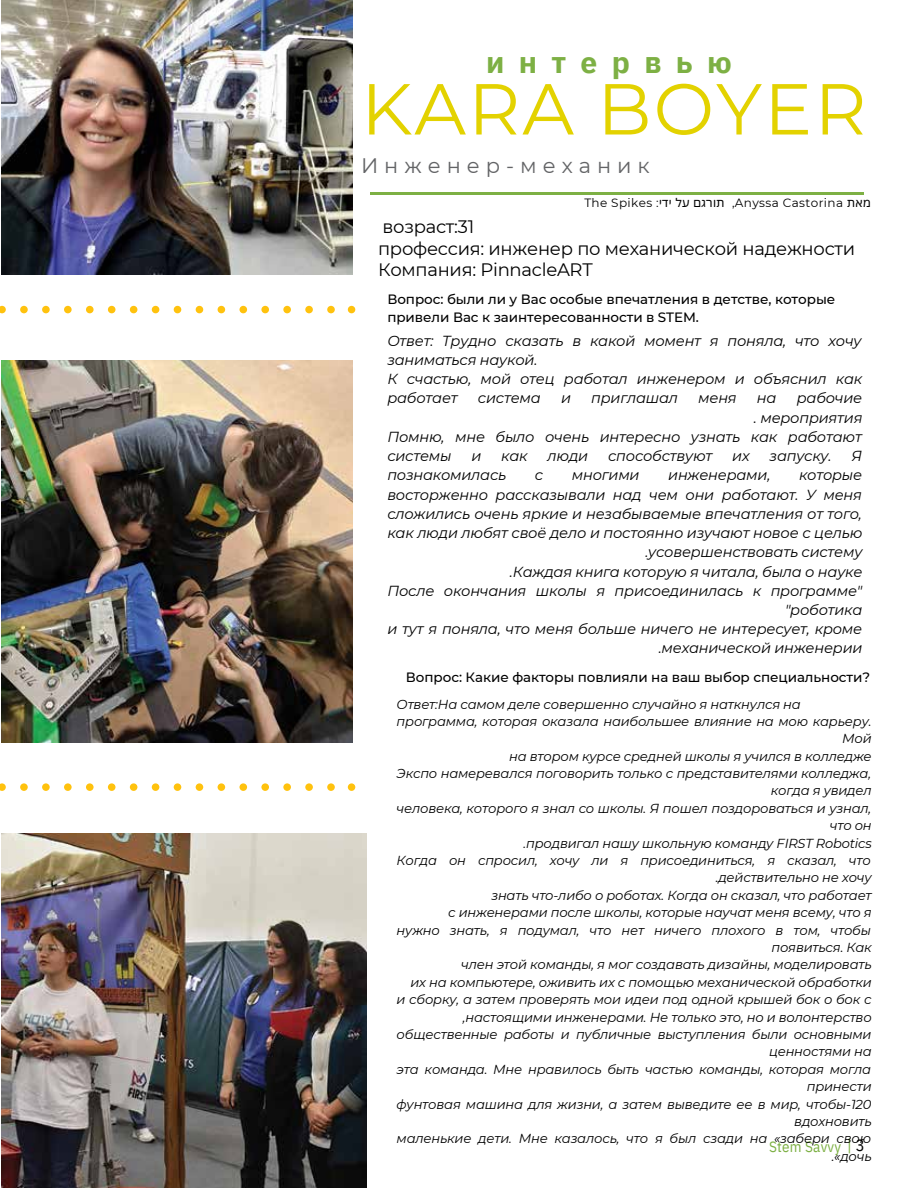
<style>
.page{position:relative;width:918px;height:1188px;background:#fff}
.page>*{position:absolute;margin:0;border:0;box-sizing:border-box;transform-origin:0 0}
.t1{font:72px "Montserrat";letter-spacing:.03em;color:#e3d200}
.t2{font:700 30px "IBM Plex Sans";letter-spacing:.48em;color:#7db044}
.t3{font:21px "Montserrat";letter-spacing:.285em;color:#636466}
.t4{font:18px/21.3px "Montserrat";letter-spacing:-.015em;color:#000}
.t5{font:15px "IBM Plex Sans Cond";letter-spacing:.015em;color:#7db044}
.t6{font:italic 14.55px/19.2px "Montserrat";letter-spacing:-.015em;color:#000}
.t7{font:500 13.5px/18px "Montserrat";letter-spacing:-.005em;color:#000}
.t8{font:italic 13.05px "Montserrat";letter-spacing:-.015em;color:#000}
.t9{font:12px "Montserrat";letter-spacing:.03em;color:#000}
.s1{font-family:"Noto Sans Hebrew"}
.s2{font-size:16.5px}
.s3{font-size:16.5px;color:#000}
</style>
<div class="page">
<img style="left:1px;top:360px;width:351px;height:383px">
<img style="left:1px;top:834px;width:366px;height:354px">
<hr style="left:370px;top:192px;width:494px;height:2px;background:#7db044">
<img style="left:1px;top:0;width:351px;height:274px">
<svg style="left:0;top:306px;width:355px;height:7px"></svg>
<svg style="left:0;top:783px;width:355px;height:8px"></svg>
<h2 class="t2" style="left:486px;top:42px;width:247px">интервью</h2>
<h1 class="t1" style="left:361px;top:65px;width:507px">KARA BOYER</h1>
<h3 class="t3" style="left:361px;top:152px;width:290px">Инженер-механик</h3>
<p class="t9" style="left:732px;top:195px;width:140px">,Anyssa Castorina <span class="s1">תאמ</span></p>
<p class="t9" style="left:584px;top:195px;width:142px">T h e S p i k e s <span class="s1">עלידי</span> : <span class="s1">ם תורג</span></p>
<h3 class="t4" style="left:378px;top:216px;width:479px">возраст:31<br>профессия: инженер по механической надежности<br>Компания: PinnacleART</h3>
<p class="t7" style="left:387px;top:290px;width:449px">Вопрос: были ли у Вас особые впечатления в детстве, которые привели Вас к заинтересованности в STEM.</p>
<p class="t6" style="left:387px;top:331px;width:476px">Ответ: Трудно сказать в какой момент я поняла, что хочу заниматься наукой.<br>К счастью, мой отец работал инженером и объяснил как работает</p>
<p class="t6" style="left:478px;top:389px;width:64px">система</p>
<p class="t6" style="left:561px;top:389px;width:12px">и</p>
<p class="t6" style="left:591px;top:389px;width:88px">приглашал</p>
<p class="t6" style="left:698px;top:389px;width:40px">меня</p>
<p class="t6" style="left:757px;top:389px;width:21px">на</p>
<p class="t6" style="left:797px;top:389px;width:67px">рабочие</p>
<p class="t6" style="left:754px;top:408px;width:110px">. мероприятия</p>
<p class="t6" style="left:387px;top:427px;width:476px">Помню, мне было очень интересно узнать как работают</p>
<p class="t6" style="left:387px;top:446px;width:66px">системы</p>
<p class="t6" style="left:471px;top:446px;width:12px">и</p>
<p class="t6" style="left:501px;top:446px;width:28px">как</p>
<p class="t6" style="left:548px;top:446px;width:42px">люди</p>
<p class="t6" style="left:608px;top:446px;width:106px">способствуют</p>
<p class="t6" style="left:732px;top:446px;width:19px">их</p>
<p class="t6" style="left:770px;top:446px;width:63px">запуску.</p>
<p class="t6" style="left:851px;top:446px;width:12px">Я</p>
<p class="t6" style="left:387px;top:465px;width:120px">познакомилась</p>
<p class="t6" style="left:535px;top:465px;width:10px">с</p>
<p class="t6" style="left:572px;top:465px;width:69px">многими</p>
<p class="t6" style="left:668px;top:465px;width:104px">инженерами,</p>
<p class="t6" style="left:387px;top:465px;width:477px;text-align:right">которые<br>восторженно рассказывали над чем они работают. У меня сложились очень яркие и незабываемые впечатления от того, как люди любят своё дело и постоянно изучают новое с целью .усовершенствовать систему<br>.Каждая книга которую я читала, была о науке<br>После окончания школы я присоединилась к программе" "роботика<br>и тут я поняла, что меня больше ничего не интересует, кроме .механической инженерии</p>
<p class="t7" style="left:406px;top:668px;width:466px">Вопрос: Какие факторы повлияли на ваш выбор специальности?</p>
<p class="t8" style="left:397px;top:696px;width:406px">Ответ:На самом деле совершенно случайно я наткнулся на</p>
<p class="t8" style="left:397px;top:713px;width:476px">программа, которая оказала наибольшее влияние на мою карьеру.</p>
<p class="t8" style="left:842px;top:731px;width:31px">Мой</p>
<p class="t8" style="left:509px;top:748px;width:364px">на втором курсе средней школы я учился в колледже</p>
<p class="t8" style="left:397px;top:765px;width:476px">Экспо намеревался поговорить только с представителями колледжа,</p>
<p class="t8" style="left:771px;top:783px;width:102px">когда я увидел</p>
<p class="t8" style="left:397px;top:800px;width:476px">человека, которого я знал со школы. Я пошел поздороваться и узнал,</p>
<p class="t8" style="left:830px;top:818px;width:44px">что он</p>
<p class="t8" style="left:524px;top:835px;width:350px">.продвигал нашу школьную команду FIRST Robotics</p>
<p class="t8" style="left:397px;top:852px;width:476px">Когда он спросил, хочу ли я присоединиться, я сказал, что</p>
<p class="t8" style="left:716px;top:870px;width:157px">.действительно не хочу</p>
<p class="t8" style="left:491px;top:887px;width:382px">знать что-либо о роботах. Когда он сказал, что работает</p>
<p class="t8" style="left:448px;top:905px;width:425px">с инженерами после школы, которые научат меня всему, что я</p>
<p class="t8" style="left:397px;top:922px;width:476px">нужно знать, я подумал, что нет ничего плохого в том, чтобы</p>
<p class="t8" style="left:771px;top:939px;width:102px">появиться. Как</p>
<p class="t8" style="left:461px;top:957px;width:412px">член этой команды, я мог создавать дизайны, моделировать</p>
<p class="t8" style="left:411px;top:974px;width:463px">их на компьютере, оживить их с помощью механической обработки</p>
<p class="t8" style="left:397px;top:992px;width:476px">и сборку, а затем проверять мои идеи под одной крышей бок о бок с</p>
<p class="t8" style="left:463px;top:1009px;width:410px">,настоящими инженерами. Не только это, но и волонтерство</p>
<p class="t8" style="left:397px;top:1026px;width:476px">общественные работы и публичные выступления были основными</p>
<p class="t8" style="left:769px;top:1044px;width:104px">ценностями на</p>
<p class="t8" style="left:397px;top:1061px;width:476px">эта команда. Мне нравилось быть частью команды, которая могла</p>
<p class="t8" style="left:807px;top:1079px;width:66px">принести</p>
<p class="t8" style="left:397px;top:1096px;width:476px">фунтовая машина для жизни, а затем выведите ее в мир, чтобы-120</p>
<p class="t8" style="left:794px;top:1113px;width:79px">вдохновить</p>
<p class="t8" style="left:397px;top:1131px;width:476px">маленькие дети. Мне казалось, что я был сзади на «забери свою</p>
<p class="t8" style="left:832px;top:1148px;width:42px">.»дочь</p>
<p class="t5" style="left:769px;top:1137px;width:97px">Stem Savvy <span class="s2">|</span> <span class="s3">3</span></p>
</div>
